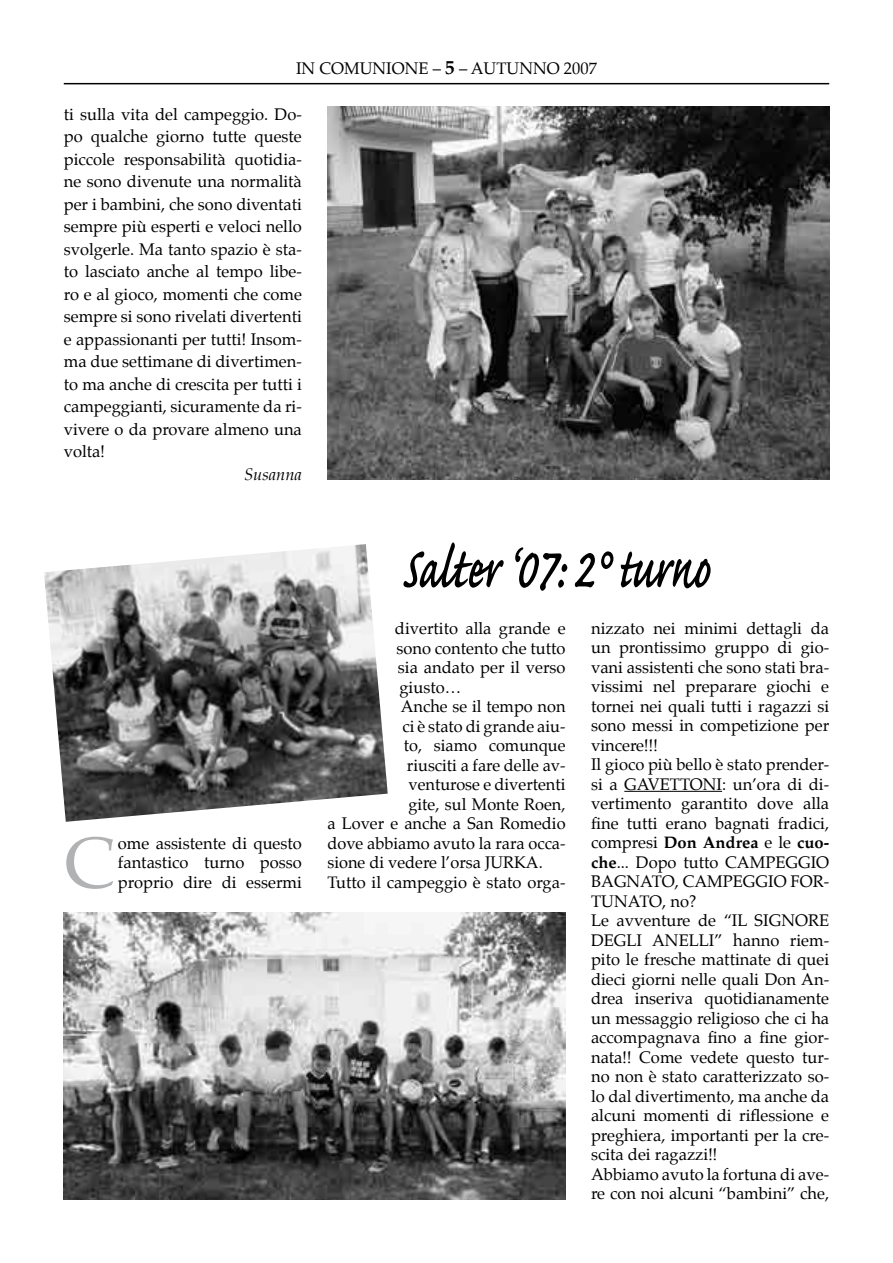
<style>
.page{position:relative;width:893px;height:1263px;background:#fff}
.page>*{position:absolute;margin:0;border:0;box-sizing:border-box;transform-origin:0 0}
.t1{font:600 75px "Caflisch Script Pro";letter-spacing:-.01em;color:#000;scale:.7 1}
.t2{font:72.3px "Palatino";color:#b1b2b4}
.t3{font:16.5px/19.5px "Palatino";color:#000;text-align:justify}
.t4{font:italic 16.5px "Palatino";color:#000}
.s1{font-weight:700}
</style>
<div class="page">
<hr style="left:64px;top:83px;width:765px;height:1px;background:#000">
<img style="left:64px;top:913px;width:502px;height:286px">
<img style="left:44px;top:544px;width:344px;height:278px">
<hr style="left:624px;top:791px;width:98px;height:1px;background:#000">
<img style="left:328px;top:106px;width:501px;height:373px">
<p class="t3" style="left:296px;top:59px;width:302px">IN COMUNIONE – – AUTUNNO 2007</p>
<p class="t3" style="left:64px;top:103px;width:240px;line-height:22.5px">ti sulla vita del campeggio. Do&shy;po qualche giorno tutte queste piccole responsabilità quotidia&shy;ne sono divenute una normalità per i bambini, che sono diventati sempre più esperti e veloci nello svolgerle. Ma tanto spazio è sta&shy;to lasciato anche al tempo libe&shy;ro e al gioco, momenti che come sempre si sono rivelati divertenti e appassionanti per tutti! Insom&shy;ma due settimane di divertimen&shy;to ma anche di crescita per tutti i campeggianti, sicuramente da ri&shy;vivere o da provare almeno una volta!</p>
<p class="t4" style="left:244px;top:461px;width:59px">Susanna</p>
<h2 class="t2" style="left:64px;top:803px;width:53px">C</h2>
<p class="t3" style="left:118px;top:833px;width:185px">ome assistente di questo fantastico turno posso proprio dire di essermi</p>
<h1 class="t1" style="left:402px;top:530px;width:443px">Salter ‘07: 2° turno</h1>
<p class="t3" style="left:395px;top:619px;width:172px">divertito alla grande e</p>
<p class="t3" style="left:396px;top:638px;width:171px">sono contento che tutto</p>
<p class="t3" style="left:398px;top:658px;width:169px">sia andato per il verso</p>
<p class="t3" style="left:399px;top:677px;width:63px">giusto…</p>
<p class="t3" style="left:401px;top:697px;width:166px">Anche se il tempo non</p>
<p class="t3" style="left:402px;top:716px;width:165px">ci è stato di grande aiu-</p>
<p class="t3" style="left:404px;top:736px;width:163px">to, siamo comunque</p>
<p class="t3" style="left:407px;top:755px;width:160px">riusciti a fare delle av-</p>
<p class="t3" style="left:408px;top:775px;width:159px">venturose e divertenti</p>
<p class="t3" style="left:408px;top:794px;width:159px">gite, sul Monte Roen,</p>
<p class="t3" style="left:327px;top:814px;width:240px">a Lover e anche a San Romedio</p>
<p class="t3" style="left:327px;top:833px;width:240px">dove abbiamo avuto la rara occa-</p>
<p class="t3" style="left:327px;top:853px;width:217px">sione di vedere l’orsa JURKA.</p>
<p class="t3" style="left:327px;top:872px;width:240px">Tutto il campeggio è stato orga-</p>
<p class="t3" style="left:591px;top:618px;width:240px;text-align:left">nizzato nei minimi dettagli da un prontissimo gruppo di gio&shy;vani assistenti che sono stati bra&shy;vissimi nel preparare giochi e tornei nei quali tutti i ragazzi si sono messi in competizione per vincere!!!<br>Il gioco più bello è stato prender&shy;si a GAVETTONI: un’ora di di&shy;vertimento garantito dove alla fine tutti erano bagnati fradici, compresi <span class="s1">Don Andrea</span> e le <span class="s1">cuo&shy;che</span>... Dopo tutto CAMPEGGIO<br>BAGNATO, CAMPEGGIO FOR-<br>TUNATO, no?<br>Le avventure de “IL SIGNORE<br>DEGLI ANELLI” hanno riem&shy;pito le fresche mattinate di quei dieci giorni nelle quali Don An&shy;drea inseriva quotidianamente un messaggio religioso che ci ha accompagnava fino a fine gior&shy;nata!! Come vedete questo tur&shy;no non è stato caratterizzato so&shy;lo dal divertimento, ma anche da alcuni momenti di riflessione e preghiera, importanti per la cre&shy;scita dei ragazzi!!<br>Abbiamo avuto la fortuna di ave&shy;re con noi alcuni “bambini” che,</p>
</div>
